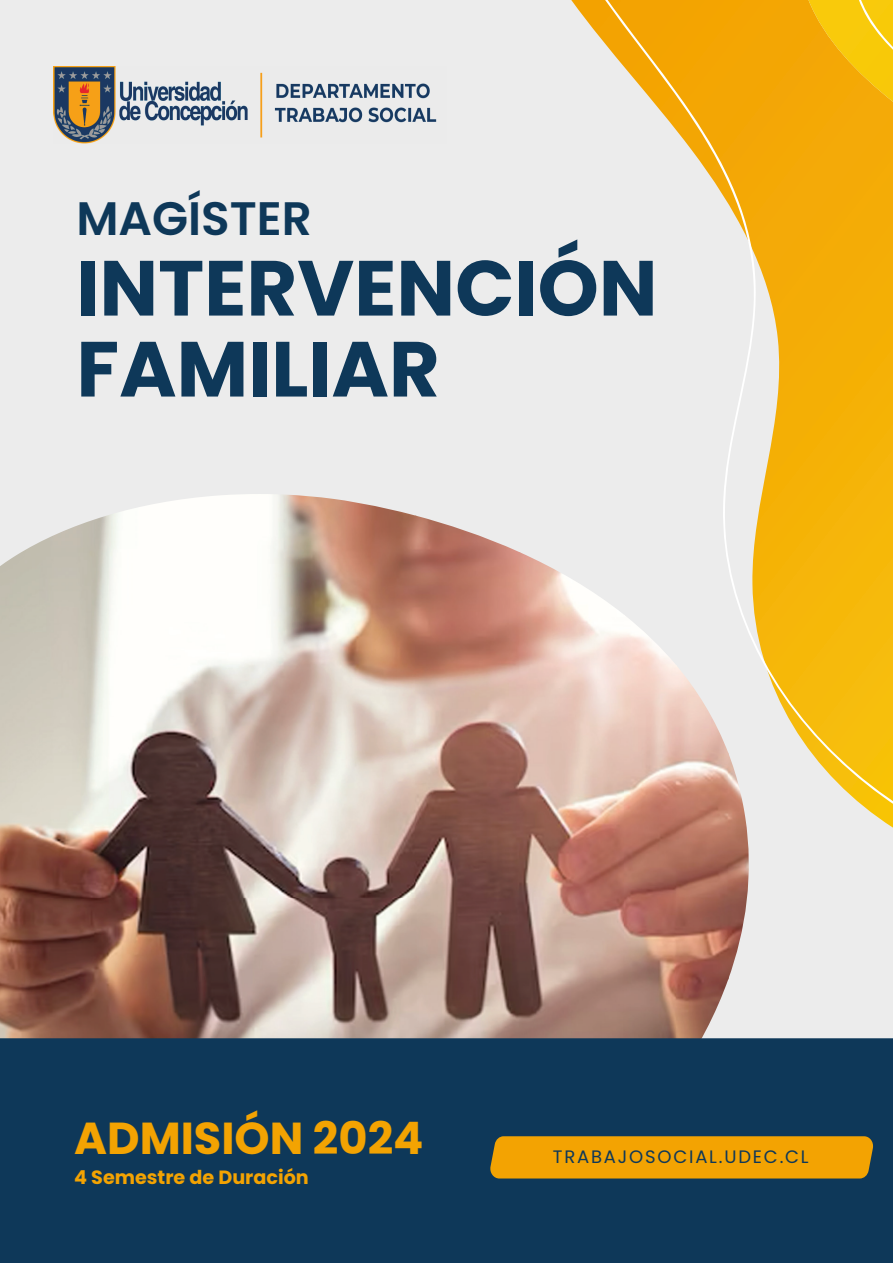
<style>
.page{position:relative;width:893px;height:1263px;background:#ececec}
.page>*{position:absolute;margin:0;border:0;box-sizing:border-box;transform-origin:0 0}
.t1{font:700 78px/81px "Poppins";color:#0e3859}
.t2{font:600 46.95px "Poppins";color:#0e3859}
.t3{font:700 44.7px "Poppins";color:#f3a302}
.t4{font:700 19.2px "Poppins";color:#f3a302}
.t5{font:18px "Poppins";letter-spacing:.1em;color:#0e3859}
</style>
<div class="page">
<img style="left:0;top:494px;width:415px;height:544px">
<img style="left:415px;top:515px;width:104px;height:523px">
<img style="left:519px;top:552px;width:105px;height:486px">
<img style="left:624px;top:899px;width:52px;height:139px">
<img style="left:676px;top:899px;width:52px;height:139px">
<img style="left:728px;top:899px;width:19px;height:81px">
<div style="left:0;top:1038px;width:893px;height:225px;background:#0e3859"></div>
<img style="left:54px;top:67px;width:383px;height:76px">
<svg style="left:521px;top:0;width:372px;height:899px"></svg>
<svg style="left:808px;top:0;width:85px;height:594px;background:#f4b107"></svg>
<div style="left:489px;top:1136px;width:385px;height:42px;background:#f3a302"></div>
<h2 class="t2" style="left:76px;top:191px;width:237px">MAGÍSTER</h2>
<h1 class="t1" style="left:76px;top:248px;width:583px">INTERVENCIÓN<br>FAMILIAR</h1>
<h3 class="t3" style="left:74px;top:1112px;width:351px">ADMISIÓN 2024</h3>
<p class="t4" style="left:74px;top:1166px;width:236px">4 Semestre de Duración</p>
<p class="t5" style="left:553px;top:1146px;width:257px">TRABAJOSOCIAL.UDEC.CL</p>
</div>
